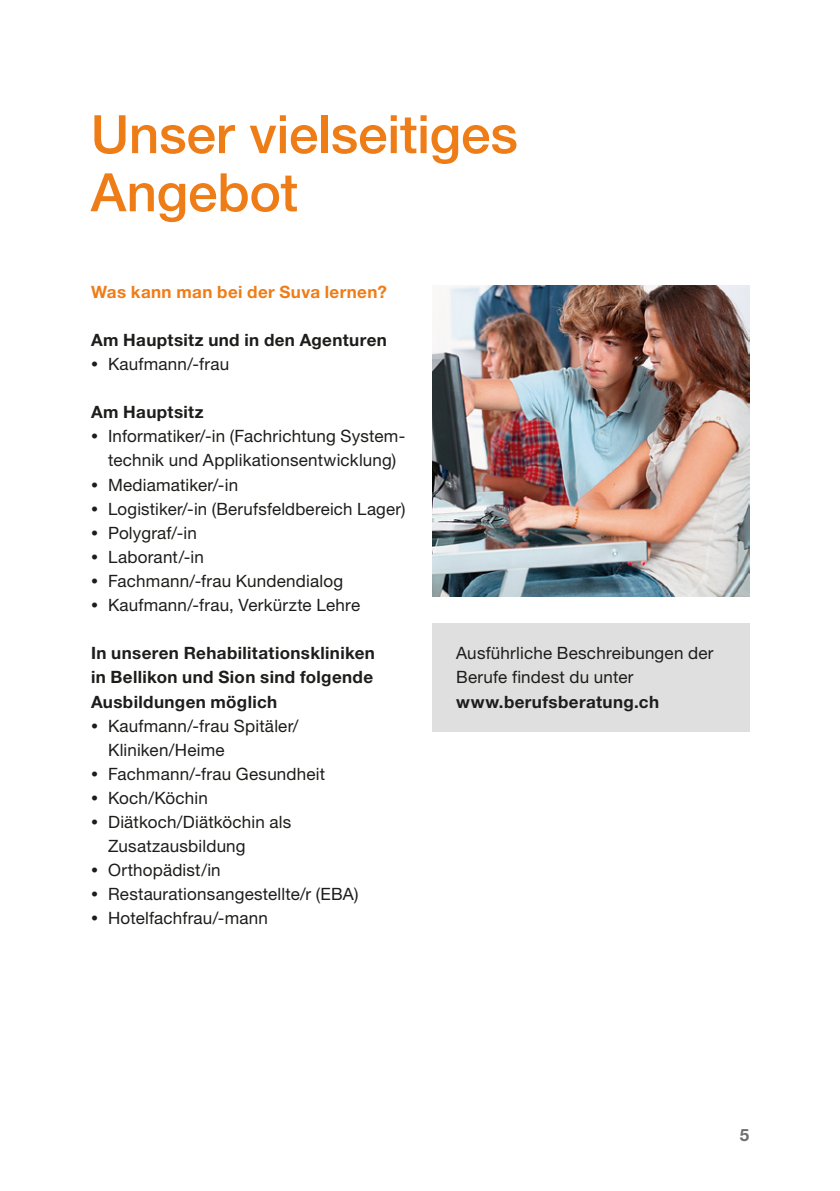
<style>
.page{position:relative;width:840px;height:1191px;background:#fff}
.page>*{position:absolute;margin:0;border:0;box-sizing:border-box;transform-origin:0 0}
.t1{font:500 53px/58px "Helvetica Neue LT Std";letter-spacing:-.005em;color:#ef7d17}
.t2{font:17px/24px "Helvetica Neue LT Std";letter-spacing:.01em;color:#1d1d1b}
.t3{font:700 17px/24px "Helvetica Neue LT Std";letter-spacing:.02em;color:#1d1d1b;text-align:justify}
.t4{font:700 17px "Helvetica Neue LT Std";letter-spacing:.02em;color:#ef7d17}
.t5{font:700 17px "Helvetica Neue LT Std";color:#706f6f}
.s1{font-size:14px}
</style>
<div class="page">
<div style="left:432px;top:623px;width:316px;height:108px;background:#dfdfdf"></div>
<img style="left:432px;top:286px;width:316px;height:310px">
<h1 class="t1" style="left:91px;top:105px;width:428px">Unser vielseitiges<br>Angebot</h1>
<p class="t4" style="left:91px;top:281px;width:297px">Was kann man bei der Suva lernen?</p>
<p class="t3" style="left:91px;top:327px;width:297px">Am Hauptsitz und in den Agenturen</p>
<p class="t2" style="left:91px;top:352px;width:139px"><span class="s1">•</span> Kaufmann/-frau</p>
<p class="t3" style="left:91px;top:400px;width:114px">Am Hauptsitz</p>
<p class="t2" style="left:91px;top:424px;width:315px;text-align:center"><span class="s1">•</span> Informatiker/-in (Fachrichtung System&shy;technik und Applikationsentwicklung)</p>
<p class="t2" style="left:91px;top:472px;width:148px"><span class="s1">•</span> Mediamatiker/-in</p>
<p class="t2" style="left:91px;top:496px;width:316px"><span class="s1">•</span> Logistiker/-in (Berufsfeldbereich Lager)</p>
<p class="t2" style="left:91px;top:520px;width:107px"><span class="s1">•</span> Polygraf/-in</p>
<p class="t2" style="left:91px;top:544px;width:114px"><span class="s1">•</span> Laborant/-in</p>
<p class="t2" style="left:91px;top:568px;width:253px"><span class="s1">•</span> Fachmann/-frau Kundendialog</p>
<p class="t2" style="left:91px;top:593px;width:270px"><span class="s1">•</span> Kaufmann/-frau, Verkürzte Lehre</p>
<p class="t3" style="left:91px;top:641px;width:285px">In unseren Rehabilitationskliniken in Bellikon und Sion sind folgende Ausbildungen möglich</p>
<p class="t2" style="left:108px;top:713px;width:192px;text-indent:-17px"><span class="s1">•</span> Kaufmann/-frau Spitäler/<br>Kliniken/Heime</p>
<p class="t2" style="left:91px;top:761px;width:235px"><span class="s1">•</span> Fachmann/-frau Gesundheit</p>
<p class="t2" style="left:91px;top:785px;width:118px"><span class="s1">•</span> Koch/Köchin</p>
<p class="t2" style="left:108px;top:809px;width:185px;text-indent:-17px"><span class="s1">•</span> Diätkoch/Diätköchin als<br>Zusatzausbildung</p>
<p class="t2" style="left:91px;top:858px;width:131px"><span class="s1">•</span> Orthopädist/in</p>
<p class="t2" style="left:91px;top:882px;width:269px"><span class="s1">•</span> Restaurationsangestellte/r (EBA)</p>
<p class="t2" style="left:91px;top:906px;width:178px"><span class="s1">•</span> Hotelfachfrau/-mann</p>
<p class="t2" style="left:456px;top:641px;width:259px">Ausführliche Beschreibungen der<br>Berufe findest du unter</p>
<p class="t3" style="left:456px;top:689px;width:204px">www.berufsberatung.ch</p>
<p class="t5" style="left:739px;top:1124px;width:11px">5</p>
</div>
